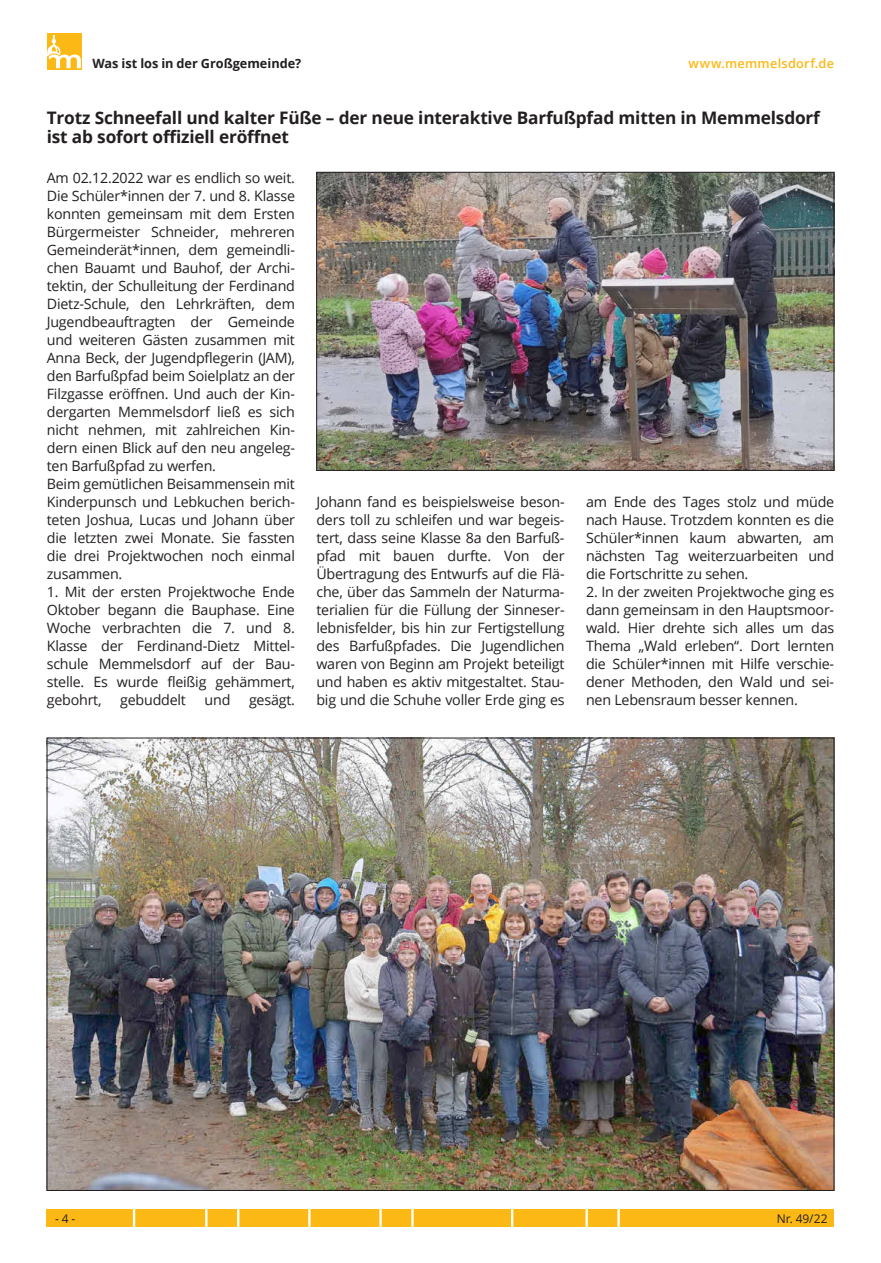
<style>
.page{position:relative;width:881px;height:1263px;background:#fff}
.page>*{position:absolute;margin:0;border:0;box-sizing:border-box;transform-origin:0 0}
.t1{font:700 17.25px/19px "Open Sans";letter-spacing:-.01em;color:#231f20}
.t2{font:14.25px/18px "Open Sans";letter-spacing:-.015em;color:#231f20;text-align:justify}
.t3{font:700 12.75px "Open Sans";color:#231f20}
.t4{font:600 12.75px "Open Sans";letter-spacing:.02em;color:#fcb814}
.t5{font:12px "Open Sans";color:#231f20}
</style>
<div class="page">
<svg style="left:47px;top:34px;width:34px;height:36px"></svg>
<svg style="left:47px;top:35px;width:33px;height:33px"></svg>
<div style="left:47px;top:1210px;width:786px;height:17px;background:#fcb814"></div>
<svg style="left:133px;top:1210px;width:2px;height:17px"></svg>
<svg style="left:205px;top:1210px;width:2px;height:17px"></svg>
<svg style="left:237px;top:1210px;width:2px;height:17px"></svg>
<svg style="left:308px;top:1210px;width:2px;height:17px"></svg>
<svg style="left:379px;top:1210px;width:2px;height:17px"></svg>
<svg style="left:411px;top:1210px;width:2px;height:17px"></svg>
<svg style="left:511px;top:1210px;width:2px;height:17px"></svg>
<svg style="left:585px;top:1210px;width:2px;height:17px"></svg>
<svg style="left:617px;top:1210px;width:2px;height:17px"></svg>
<img style="left:49px;top:740px;width:782px;height:449px">
<img style="left:318px;top:174px;width:513px;height:295px">
<div style="left:316px;top:172px;width:517px;height:299px;border:1px solid #231f20"></div>
<p class="t3" style="left:92px;top:54px;width:210px">Was ist los in der Großgemeinde?</p>
<p class="t4" style="left:688px;top:55px;width:147px">www.memmelsdorf.de</p>
<p class="t1" style="left:47px;top:108px;width:774px">Trotz Schneefall und kalter Füße – der neue interaktive Barfußpfad mitten in Memmelsdorf ist ab sofort offiziell eröffnet</p>
<p class="t2" style="left:47px;top:168px;width:249px;text-align:left">Am 02.12.2022 war es endlich so weit.<br>Die Schüler*innen der 7. und 8. Klasse konnten gemeinsam mit dem Ersten Bürgermeister Schneider, mehreren Gemeinderät*innen, dem gemeindli&shy;chen Bauamt und Bauhof, der Archi&shy;tektin, der Schulleitung der Ferdinand Dietz-Schule, den Lehrkräften, dem Jugendbeauftragten der Gemeinde und weiteren Gästen zusammen mit Anna Beck, der Jugendpflegerin (JAM), den Barfußpfad beim Soielplatz an der Filzgasse eröffnen. Und auch der Kin&shy;dergarten Memmelsdorf ließ es sich nicht nehmen, mit zahlreichen Kin&shy;dern einen Blick auf den neu angeleg&shy;ten Barfußpfad zu werfen.<br>Beim gemütlichen Beisammensein mit Kinderpunsch und Lebkuchen berich&shy;teten Joshua, Lucas und Johann über die letzten zwei Monate. Sie fassten die drei Projektwochen noch einmal zusammen.</p>
<p class="t2" style="left:47px;top:582px;width:249px">1. Mit der ersten Projektwoche Ende Oktober begann die Bauphase. Eine Woche verbrachten die 7. und 8.<br>Klasse der Ferdinand-Dietz Mittel&shy;schule Memmelsdorf auf der Bau&shy;stelle. Es wurde fleißig gehämmert, gebohrt,</p>
<p class="t2" style="left:120px;top:690px;width:67px">gebuddelt</p>
<p class="t2" style="left:204px;top:690px;width:27px">und</p>
<p class="t2" style="left:249px;top:690px;width:47px">gesägt.</p>
<p class="t2" style="left:316px;top:492px;width:249px">Johann fand es beispielsweise beson&shy;ders toll zu schleifen und war begeis&shy;tert, dass seine Klasse 8a den Barfuß&shy;pfad mit bauen durfte. Von der Übertragung des Entwurfs auf die Flä&shy;che, über das Sammeln der Naturma&shy;terialien für die Füllung der Sinneser&shy;lebnisfelder, bis hin zur Fertigstellung des Barfußpfades. Die Jugendlichen waren von Beginn am Projekt beteiligt und haben es aktiv mitgestaltet. Stau&shy;big und die Schuhe voller Erde ging es</p>
<p class="t2" style="left:586px;top:492px;width:249px">am Ende des Tages stolz und müde nach Hause. Trotzdem konnten es die Schüler*innen kaum abwarten, am nächsten Tag weiterzuarbeiten und die Fortschritte zu sehen.</p>
<p class="t2" style="left:586px;top:582px;width:249px">2. In der zweiten Projektwoche ging es dann gemeinsam in den Hauptsmoor&shy;wald. Hier drehte sich alles um das Thema „Wald erleben“. Dort lernten die Schüler*innen mit Hilfe verschie&shy;dener Methoden, den Wald und sei&shy;nen Lebensraum besser kennen.</p>
<p class="t5" style="left:55px;top:1211px;width:22px">- 4 -</p>
<p class="t5" style="left:776px;top:1211px;width:53px">Nr. 49/22</p>
</div>
